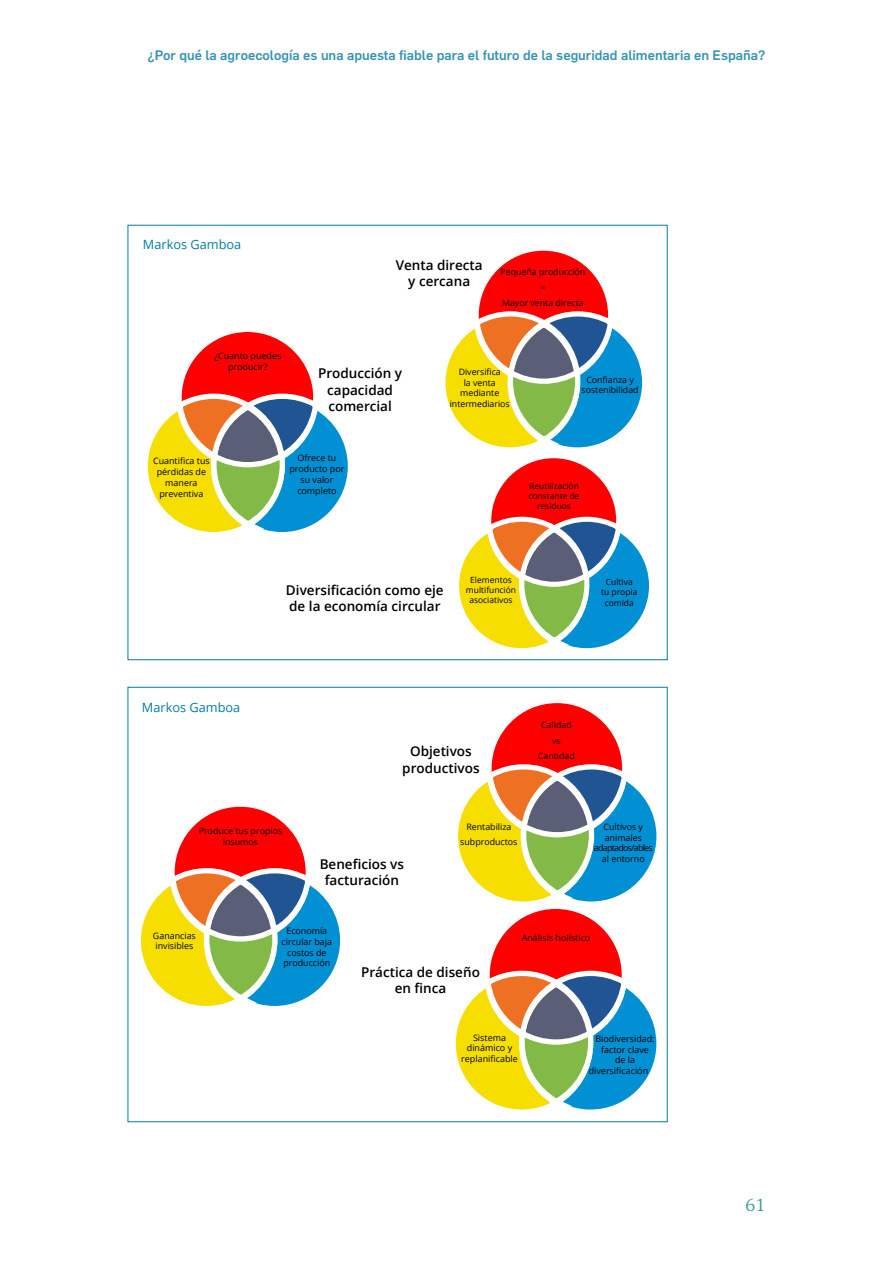
<style>
.page{position:relative;width:893px;height:1263px;background:#fff}
.page>*{position:absolute;margin:0;border:0;box-sizing:border-box;transform-origin:0 0}
.t1{font:300 16.5px "Souvenir Std";color:#399d98}
.texto_tabla{font:600 13.5px/16.2px "Open Sans";color:#000;text-align:center}
.t2{font:500 13.5px "Flama";color:#3593b4}
.titulo_figura{font:12.75px "Open Sans";color:#007ea2}
.texto_tabla-2{font:9px/10.8px "Open Sans";color:#000;text-align:center}
.texto_tabla-3{font:8.85px/10.6px "Open Sans";color:#000;text-align:center}
.texto_tabla-4{font:8.7px/10.5px "Open Sans";color:#000;text-align:center}
.texto_tabla-5{font:8.55px/10.2px "Open Sans";color:#000;text-align:center}
</style>
<div class="page">
<svg style="left:147px;top:332px;width:201px;height:200px"></svg>
<svg style="left:445px;top:250px;width:204px;height:399px"></svg>
<svg style="left:140px;top:806px;width:201px;height:200px"></svg>
<svg style="left:455px;top:703px;width:202px;height:407px"></svg>
<h2 class="t2" style="left:148px;top:45px;width:619px">¿Por qué la agroecología es una apuesta fiable para el futuro de la seguridad alimentaria en España?</h2>
<p class="titulo_figura" style="left:143px;top:236px;width:100px">Markos Gamboa</p>
<p class="texto_tabla-3" style="left:214px;top:350px;width:68px">¿Cuanto puedes producir?</p>
<p class="texto_tabla" style="left:396px;top:257px;width:88px">Venta directa y cercana</p>
<p class="texto_tabla-4" style="left:501px;top:267px;width:86px">Pequeña producción</p>
<p class="texto_tabla-4" style="left:540px;top:282px;width:7px">=</p>
<p class="texto_tabla-4" style="left:502px;top:298px;width:83px">Mayor venta directa</p>
<p class="texto_tabla" style="left:318px;top:365px;width:86px">Producción y capacidad comercial</p>
<p class="texto_tabla-4" style="left:450px;top:366px;width:62px">Diversifica<br>la venta mediante intermediarios</p>
<p class="texto_tabla-4" style="left:582px;top:374px;width:58px">Confianza y sostenibilidad</p>
<p class="texto_tabla-3" style="left:153px;top:456px;width:58px">Cuantifica tus pérdidas de manera preventiva</p>
<p class="texto_tabla-3" style="left:289px;top:453px;width:57px">Ofrece tu producto por su valor completo</p>
<p class="texto_tabla-5" style="left:528px;top:480px;width:53px">Reutilización constante de residuos</p>
<p class="texto_tabla" style="left:286px;top:581px;width:159px;text-align:left">Diversificación como eje de la economía circular</p>
<p class="texto_tabla-5" style="left:466px;top:574px;width:52px">Elementos multifunción asociativos</p>
<p class="texto_tabla-5" style="left:601px;top:577px;width:38px">Cultiva tu propia comida</p>
<p class="titulo_figura" style="left:142px;top:699px;width:100px">Markos Gamboa</p>
<p class="texto_tabla-3" style="left:199px;top:825px;width:85px">Produce tus propios insumos</p>
<p class="texto_tabla" style="left:402px;top:743px;width:79px">Objetivos productivos</p>
<p class="texto_tabla" style="left:320px;top:855px;width:86px">Beneficios vs facturación</p>
<p class="texto_tabla-3" style="left:466px;top:821px;width:47px">Rentabiliza</p>
<p class="texto_tabla-3" style="left:460px;top:837px;width:59px">subproductos</p>
<p class="texto_tabla-3" style="left:541px;top:719px;width:32px">Calidad</p>
<p class="texto_tabla-3" style="left:552px;top:735px;width:10px">vs</p>
<p class="texto_tabla-3" style="left:538px;top:750px;width:39px">Cantidad</p>
<p class="texto_tabla-3" style="left:594px;top:821px;width:60px">Cultivos y animales adaptados/ables al entorno</p>
<p class="texto_tabla-3" style="left:153px;top:930px;width:44px;text-align:left">Ganancias invisibles</p>
<p class="texto_tabla-3" style="left:282px;top:925px;width:52px">Economía circular baja costos de producción</p>
<p class="texto_tabla-2" style="left:522px;top:932px;width:70px">Análisis holístico</p>
<p class="texto_tabla" style="left:361px;top:964px;width:120px">Práctica de diseño en finca</p>
<p class="texto_tabla-2" style="left:461px;top:1032px;width:58px">Sistema dinámico y replanificable</p>
<p class="texto_tabla-2" style="left:595px;top:1033px;width:61px">Biodiversidad: factor clave de la</p>
<p class="texto_tabla-2" style="left:589px;top:1065px;width:61px">diversificación</p>
<h1 class="t1" style="left:746px;top:1195px;width:21px">61</h1>
</div>
